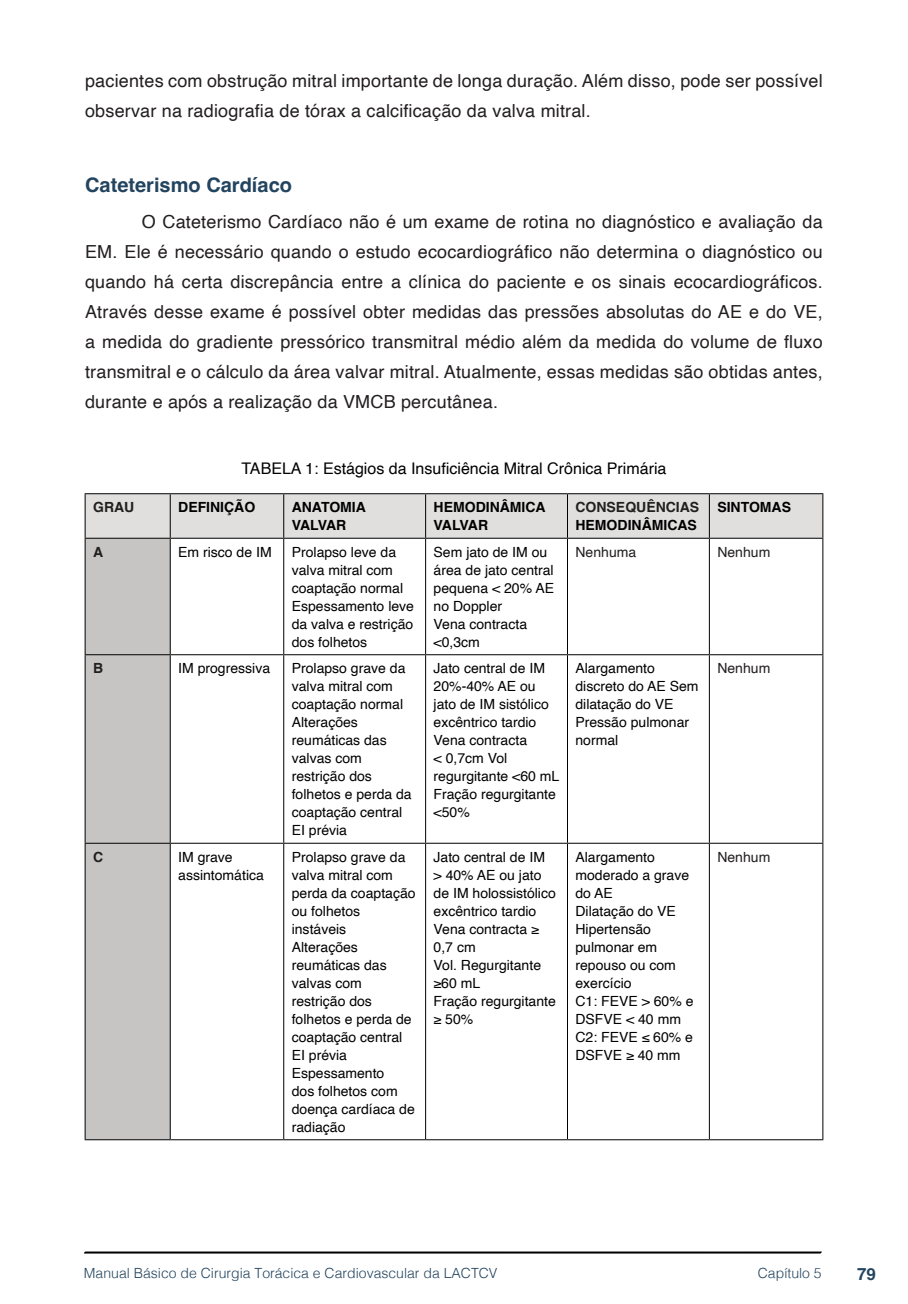
<style>
.page{position:relative;width:908px;height:1304px;background:#fff}
.page>*{position:absolute;margin:0;border:0;box-sizing:border-box;transform-origin:0 0}
.Subtitulo{font:700 20px "Helvetica";color:#23445f}
.txt{font:18px/30px "Helvetica";letter-spacing:.01em;color:#231f20}
.t1{font:700 16.8px "Helvetica";color:#23445f}
.imagens_graf_tab{font:16px "Helvetica";color:#000}
.tab_txt{font:14px/18px "Helvetica";color:#000001}
.t2{font:300 14px "Helvetica";color:#23445f}
.tab_txt-2{font:700 14px/18px "Helvetica";color:#000001}
.tab_txt-3{font:700 14px/18px "Helvetica";color:#231f20}
.tab_txt-4{font:14px "Helvetica";color:#231f20}
.s1{color:#000001}
</style>
<div class="page">
<svg style="left:84px;top:1251px;width:737px;height:3px;background:#515151"></svg>
<div style="left:86px;top:494px;width:736px;height:44px;background:#e0dfde"></div>
<div style="left:86px;top:539px;width:84px;height:600px;background:#c6c5c4"></div>
<hr style="left:85px;top:493px;width:85px;height:1px;background:#000001">
<hr style="left:85px;top:494px;width:1px;height:44px;background:#000001">
<hr style="left:170px;top:493px;width:113px;height:1px;background:#000001">
<hr style="left:170px;top:494px;width:1px;height:44px;background:#000001">
<hr style="left:283px;top:493px;width:142px;height:1px;background:#000001">
<hr style="left:283px;top:494px;width:1px;height:44px;background:#000001">
<hr style="left:425px;top:493px;width:142px;height:1px;background:#000001">
<hr style="left:425px;top:494px;width:1px;height:44px;background:#000001">
<hr style="left:567px;top:493px;width:142px;height:1px;background:#000001">
<hr style="left:566px;top:494px;width:1px;height:44px;background:#000001">
<hr style="left:709px;top:493px;width:114px;height:1px;background:#000001">
<hr style="left:708px;top:494px;width:1px;height:44px;background:#000001">
<hr style="left:822px;top:494px;width:1px;height:44px;background:#000001">
<hr style="left:85px;top:538px;width:85px;height:1px;background:#000001">
<hr style="left:85px;top:539px;width:1px;height:115px;background:#000001">
<hr style="left:170px;top:538px;width:113px;height:1px;background:#000001">
<hr style="left:170px;top:539px;width:1px;height:115px;background:#000001">
<hr style="left:283px;top:538px;width:142px;height:1px;background:#000001">
<hr style="left:283px;top:539px;width:1px;height:115px;background:#000001">
<hr style="left:425px;top:538px;width:142px;height:1px;background:#000001">
<hr style="left:425px;top:539px;width:1px;height:115px;background:#000001">
<hr style="left:567px;top:538px;width:142px;height:1px;background:#000001">
<hr style="left:566px;top:539px;width:1px;height:115px;background:#000001">
<hr style="left:709px;top:538px;width:114px;height:1px;background:#000001">
<hr style="left:708px;top:539px;width:1px;height:115px;background:#000001">
<hr style="left:822px;top:539px;width:1px;height:115px;background:#000001">
<hr style="left:85px;top:654px;width:85px;height:1px;background:#000001">
<hr style="left:85px;top:655px;width:1px;height:188px;background:#000001">
<hr style="left:170px;top:654px;width:113px;height:1px;background:#000001">
<hr style="left:170px;top:655px;width:1px;height:188px;background:#000001">
<hr style="left:283px;top:654px;width:142px;height:1px;background:#000001">
<hr style="left:283px;top:655px;width:1px;height:188px;background:#000001">
<hr style="left:425px;top:654px;width:142px;height:1px;background:#000001">
<hr style="left:425px;top:655px;width:1px;height:188px;background:#000001">
<hr style="left:567px;top:654px;width:142px;height:1px;background:#000001">
<hr style="left:566px;top:655px;width:1px;height:188px;background:#000001">
<hr style="left:709px;top:654px;width:114px;height:1px;background:#000001">
<hr style="left:708px;top:655px;width:1px;height:188px;background:#000001">
<hr style="left:822px;top:655px;width:1px;height:188px;background:#000001">
<hr style="left:85px;top:843px;width:85px;height:1px;background:#000001">
<hr style="left:85px;top:844px;width:1px;height:295px;background:#000001">
<hr style="left:170px;top:843px;width:113px;height:1px;background:#000001">
<hr style="left:170px;top:844px;width:1px;height:295px;background:#000001">
<hr style="left:283px;top:843px;width:142px;height:1px;background:#000001">
<hr style="left:283px;top:844px;width:1px;height:295px;background:#000001">
<hr style="left:425px;top:843px;width:142px;height:1px;background:#000001">
<hr style="left:425px;top:844px;width:1px;height:295px;background:#000001">
<hr style="left:567px;top:843px;width:142px;height:1px;background:#000001">
<hr style="left:566px;top:844px;width:1px;height:295px;background:#000001">
<hr style="left:709px;top:843px;width:114px;height:1px;background:#000001">
<hr style="left:708px;top:844px;width:1px;height:295px;background:#000001">
<hr style="left:822px;top:844px;width:1px;height:295px;background:#000001">
<hr style="left:85px;top:1139px;width:85px;height:1px;background:#000001">
<hr style="left:170px;top:1139px;width:113px;height:1px;background:#000001">
<hr style="left:283px;top:1139px;width:142px;height:1px;background:#000001">
<hr style="left:425px;top:1139px;width:142px;height:1px;background:#000001">
<hr style="left:567px;top:1139px;width:142px;height:1px;background:#000001">
<hr style="left:709px;top:1139px;width:114px;height:1px;background:#000001">
<p class="txt" style="left:85px;top:66px;width:738px">pacientes com obstrução mitral importante de longa duração. Além disso, pode ser possível observar na radiografia de tórax a calcificação da valva mitral.</p>
<p class="Subtitulo" style="left:85px;top:173px;width:208px">Cateterismo Cardíaco</p>
<p class="txt" style="left:85px;top:207px;width:738px;text-align:justify;text-indent:57px">O Cateterismo Cardíaco não é um exame de rotina no diagnóstico e avaliação da EM. Ele é necessário quando o estudo ecocardiográfico não determina o diagnóstico ou quando há certa discrepância entre a clínica do paciente e os sinais ecocardiográficos.<br>Através desse exame é possível obter medidas das pressões absolutas do AE e do VE, a medida do gradiente pressórico transmitral médio além da medida do volume de fluxo transmitral e o cálculo da área valvar mitral. Atualmente, essas medidas são obtidas antes, durante e após a realização da VMCB percutânea.</p>
<p class="imagens_graf_tab" style="left:241px;top:456px;width:426px">TABELA 1: Estágios da Insuficiência Mitral Crônica Primária</p>
<p class="tab_txt-3" style="left:93px;top:500px;width:43px">GRAU</p>
<p class="tab_txt-2" style="left:178px;top:500px;width:78px">DEFINIÇÃO</p>
<p class="tab_txt-2" style="left:291px;top:500px;width:76px">ANATOMIA<br>VALVAR</p>
<p class="tab_txt-2" style="left:433px;top:500px;width:113px">HEMODINÂMICA<br>VALVAR</p>
<p class="tab_txt-3" style="left:575px;top:500px;width:125px">CONSEQUÊNCIAS<br><span class="s1">HEMODINÂMICAS</span></p>
<p class="tab_txt-2" style="left:717px;top:500px;width:75px">SINTOMAS</p>
<p class="tab_txt-3" style="left:93px;top:544px;width:12px">A</p>
<p class="tab_txt" style="left:178px;top:543px;width:95px">Em risco de IM</p>
<p class="tab_txt" style="left:291px;top:543px;width:113px">Prolapso leve da valva mitral com coaptação normal</p>
<p class="tab_txt" style="left:291px;top:597px;width:124px;text-align:justify">Espessamento leve da valva e restrição dos folhetos</p>
<p class="tab_txt" style="left:433px;top:543px;width:122px">Sem jato de IM ou área de jato central pequena &lt; 20% AE no Doppler</p>
<p class="tab_txt" style="left:433px;top:615px;width:95px">Vena contracta &lt;0,3cm</p>
<p class="tab_txt-4" style="left:575px;top:541px;width:62px">Nenhuma</p>
<p class="tab_txt-4" style="left:717px;top:541px;width:54px">Nenhum</p>
<p class="tab_txt-3" style="left:93px;top:661px;width:12px">B</p>
<p class="tab_txt" style="left:178px;top:660px;width:93px">IM progressiva</p>
<p class="tab_txt" style="left:291px;top:660px;width:115px">Prolapso grave da valva mitral com coaptação normal</p>
<p class="tab_txt" style="left:291px;top:714px;width:121px">Alterações reumáticas das valvas com restrição dos folhetos e perda da coaptação central</p>
<p class="tab_txt" style="left:291px;top:822px;width:57px">EI prévia</p>
<p class="tab_txt-3" style="left:93px;top:849px;width:12px">C</p>
<p class="tab_txt" style="left:178px;top:848px;width:87px">IM grave assintomática</p>
<p class="tab_txt" style="left:291px;top:848px;width:125px">Prolapso grave da valva mitral com perda da coaptação ou folhetos instáveis</p>
<p class="tab_txt" style="left:291px;top:938px;width:121px">Alterações reumáticas das valvas com restrição dos folhetos e perda de coaptação central</p>
<p class="tab_txt" style="left:291px;top:1046px;width:57px">EI prévia</p>
<p class="tab_txt" style="left:291px;top:1064px;width:124px">Espessamento<br>dos folhetos com doença cardíaca de radiação</p>
<p class="tab_txt" style="left:433px;top:660px;width:117px">Jato central de IM<br>20%-40% AE ou jato de IM sistólico excêntrico tardio</p>
<p class="tab_txt" style="left:433px;top:732px;width:127px">Vena contracta<br>&lt; 0,7cm Vol regurgitante &lt;60 mL</p>
<p class="tab_txt" style="left:433px;top:786px;width:124px">Fração regurgitante &lt;50%</p>
<p class="tab_txt" style="left:433px;top:848px;width:124px">Jato central de IM &gt; 40% AE ou jato de IM holossistólico excêntrico tardio</p>
<p class="tab_txt" style="left:433px;top:920px;width:106px">Vena contracta ≥<br>0,7 cm</p>
<p class="tab_txt" style="left:433px;top:956px;width:109px">Vol. Regurgitante ≥60 mL</p>
<p class="tab_txt" style="left:433px;top:992px;width:124px">Fração regurgitante ≥ 50%</p>
<p class="tab_txt" style="left:575px;top:660px;width:124px">Alargamento discreto do AE Sem dilatação do VE</p>
<p class="tab_txt" style="left:575px;top:714px;width:115px">Pressão pulmonar normal</p>
<p class="tab_txt" style="left:575px;top:848px;width:115px">Alargamento moderado a grave do AE</p>
<p class="tab_txt" style="left:575px;top:902px;width:102px">Dilatação do VE</p>
<p class="tab_txt" style="left:575px;top:920px;width:102px">Hipertensão pulmonar em repouso ou com exercício</p>
<p class="tab_txt" style="left:575px;top:992px;width:119px">C1: FEVE &gt; 60% e<br>DSFVE &lt; 40 mm</p>
<p class="tab_txt" style="left:575px;top:1028px;width:119px">C2: FEVE ≤ 60% e<br>DSFVE ≥ 40 mm</p>
<p class="tab_txt-4" style="left:717px;top:658px;width:54px">Nenhum</p>
<p class="tab_txt-4" style="left:717px;top:846px;width:54px">Nenhum</p>
<p class="t2" style="left:84px;top:1261px;width:415px">Manual Básico de Cirurgia Torácica e Cardiovascular da LACTCV</p>
<p class="t2" style="left:757px;top:1261px;width:65px">Capítulo 5</p>
<p class="t1" style="left:856px;top:1264px;width:20px">79</p>
</div>
